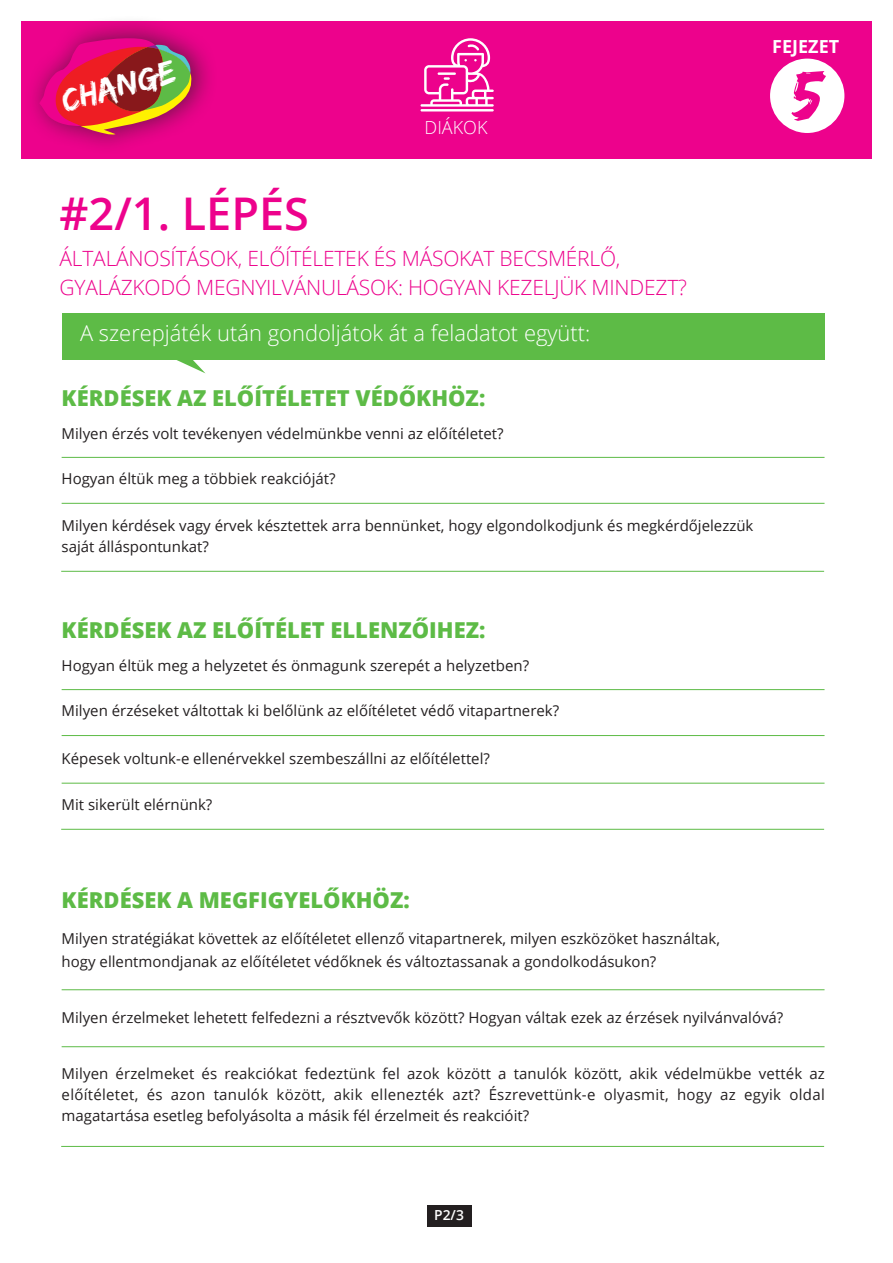
<style>
.page{position:relative;width:893px;height:1263px;background:#fff}
.page>*{position:absolute;margin:0;border:0;box-sizing:border-box;transform-origin:0 0}
.t1{font:71.4px "Edo";color:#ed028c}
.t2{font:600 45px "Open Sans";color:#ed028c}
.t3{font:34.5px "Edo";color:#fff}
.t4{font:800 21.9px "Open Sans";color:#5dbb46}
.t5{font:300 21.9px "Open Sans";color:#fff}
.t6{font:300 21px/28.5px "Open Sans";letter-spacing:-.01em;color:#ed028c}
.t7{font:700 18px "Open Sans";color:#fff}
.t8{font:300 18px "Open Sans";color:#fff}
.t9{font:15px/21px "Open Sans";color:#231f20}
.t10{font:600 13.8px "Open Sans";color:#fff}
</style>
<div class="page">
<div style="left:427px;top:1206px;width:44px;height:21px;background:#231f20"></div>
<hr style="left:62px;top:989px;width:762px;height:1px;background:#5dbb46">
<hr style="left:62px;top:1046px;width:762px;height:1px;background:#5dbb46">
<div style="left:21px;top:21px;width:851px;height:137px;background:#ed028c"></div>
<div style="left:770px;top:59px;width:74px;height:74px;background:#fff;border-radius:50%"></div>
<div style="left:22px;top:14px;width:197px;height:143px;background:#231f20;opacity:.7"></div>
<svg style="left:39px;top:38px;width:153px;height:98px"></svg>
<hr style="left:420px;top:109px;width:74px;height:3px;background:#fff">
<svg style="left:420px;top:38px;width:74px;height:69px"></svg>
<div style="left:62px;top:313px;width:762px;height:46px;background:#5dbb46"></div>
<svg style="left:171px;top:359px;width:35px;height:14px"></svg>
<hr style="left:62px;top:457px;width:762px;height:1px;background:#5dbb46">
<hr style="left:62px;top:503px;width:762px;height:1px;background:#5dbb46">
<hr style="left:61px;top:571px;width:763px;height:1px;background:#5dbb46">
<hr style="left:62px;top:689px;width:762px;height:1px;background:#5dbb46">
<hr style="left:62px;top:735px;width:762px;height:1px;background:#5dbb46">
<hr style="left:62px;top:783px;width:762px;height:1px;background:#5dbb46">
<hr style="left:61px;top:829px;width:763px;height:1px;background:#5dbb46">
<hr style="left:61px;top:1146px;width:763px;height:1px;background:#5dbb46">
<p class="t7" style="left:772px;top:33px;width:68px">FEJEZET</p>
<h3 class="t3" style="left:57px;top:82px;width:118px;rotate:-15deg">Change</h3>
<h1 class="t1" style="left:791px;top:53px;width:34px">5</h1>
<p class="t8" style="left:425px;top:115px;width:64px">DIÁKOK</p>
<h2 class="t2" style="left:60px;top:183px;width:251px">#2/1. LÉPÉS</h2>
<h3 class="t6" style="left:60px;top:244px;width:629px">ÁLTALÁNOSÍTÁSOK, ELŐÍTÉLETEK ÉS MÁSOKAT BECSMÉRLŐ,<br>GYALÁZKODÓ MEGNYILVÁNULÁSOK: HOGYAN KEZELJÜK MINDEZT?</h3>
<h3 class="t5" style="left:80px;top:318px;width:512px">A szerepjáték után gondoljátok át a feladatot együtt:</h3>
<h3 class="t4" style="left:62px;top:381px;width:425px">KÉRDÉSEK AZ ELŐÍTÉLETET VÉDŐKHÖZ:</h3>
<p class="t9" style="left:62px;top:422px;width:443px">Milyen érzés volt tevékenyen védelmünkbe venni az előítéletet?</p>
<p class="t9" style="left:62px;top:467px;width:275px">Hogyan éltük meg a többiek reakcióját?</p>
<p class="t9" style="left:62px;top:514px;width:693px">Milyen kérdések vagy érvek késztettek arra bennünket, hogy elgondolkodjunk és megkérdőjelezzük saját álláspontunkat?</p>
<h3 class="t4" style="left:62px;top:613px;width:425px">KÉRDÉSEK AZ ELŐÍTÉLET ELLENZŐIHEZ:</h3>
<p class="t9" style="left:62px;top:654px;width:469px">Hogyan éltük meg a helyzetet és önmagunk szerepét a helyzetben?</p>
<p class="t9" style="left:62px;top:700px;width:499px">Milyen érzéseket váltottak ki belőlünk az előítéletet védő vitapartnerek?</p>
<p class="t9" style="left:62px;top:747px;width:430px">Képesek voltunk-e ellenérvekkel szembeszállni az előítélettel?</p>
<p class="t9" style="left:62px;top:794px;width:152px">Mit sikerült elérnünk?</p>
<h3 class="t4" style="left:62px;top:884px;width:350px">KÉRDÉSEK A MEGFIGYELŐKHÖZ:</h3>
<p class="t9" style="left:62px;top:927px;width:660px;line-height:22.5px">Milyen stratégiákat követtek az előítéletet ellenző vitapartnerek, milyen eszközöket használtak, hogy ellentmondjanak az előítéletet védőknek és változtassanak a gondolkodásukon?</p>
<p class="t9" style="left:62px;top:1007px;width:723px">Milyen érzelmeket lehetett felfedezni a résztvevők között? Hogyan váltak ezek az érzések nyilvánvalóvá?</p>
<p class="t9" style="left:62px;top:1063px;width:765px;text-align:justify">Milyen érzelmeket és reakciókat fedeztünk fel azok között a tanulók között, akik védelmükbe vették az előítéletet, és azon tanulók között, akik ellenezték azt? Észrevettünk-e olyasmit, hogy az egyik oldal magatartása esetleg befolyásolta a másik fél érzelmeit és reakcióit?</p>
<p class="t10" style="left:434px;top:1206px;width:31px">P2/3</p>
</div>
